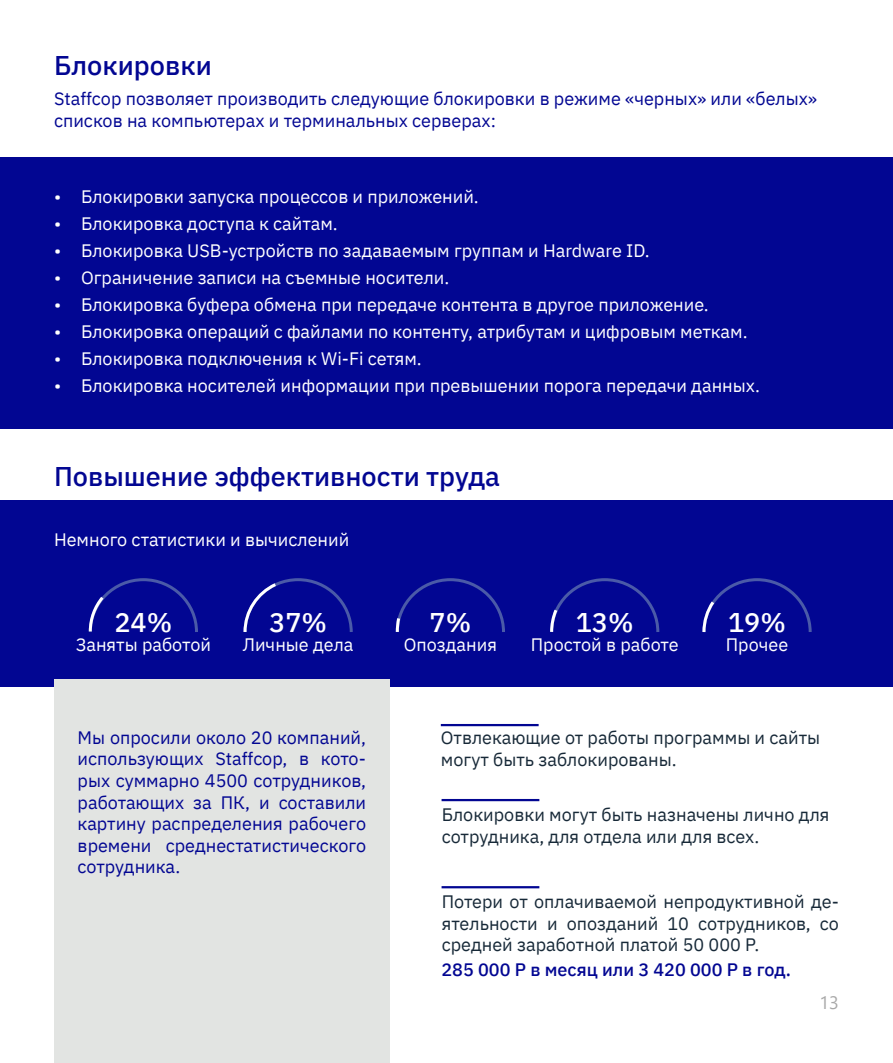
<style>
.page{position:relative;width:893px;height:1063px;background:#fff}
.page>*{position:absolute;margin:0;border:0;box-sizing:border-box;transform-origin:0 0}
.t1{font:500 27px "IBM Plex Sans";color:#020692}
.t2{font:500 27px "IBM Plex Sans";color:#fff}
.t3{font:18px "IBM Plex Sans";color:#fff}
.t4{font:18px/21.6px "IBM Plex Sans";color:#020692}
.t5{font:18px/21.6px "IBM Plex Sans";color:#172938}
.t6{font:500 18px "IBM Plex Sans";color:#020692}
.t7{font:18px "Segoe UI";color:#a8a8a8}
</style>
<div class="page">
<div style="left:0;top:157px;width:893px;height:272px;background:#020692"></div>
<div style="left:0;top:500px;width:893px;height:186px;background:#020692"></div>
<hr style="left:441px;top:724px;width:98px;height:2px;background:#020692">
<hr style="left:442px;top:799px;width:97px;height:2px;background:#020692">
<hr style="left:442px;top:886px;width:97px;height:2px;background:#020692">
<svg style="left:88px;top:578px;width:110px;height:54px"></svg>
<svg style="left:243px;top:578px;width:110px;height:54px"></svg>
<svg style="left:395px;top:578px;width:110px;height:54px"></svg>
<svg style="left:550px;top:578px;width:110px;height:54px"></svg>
<svg style="left:702px;top:578px;width:110px;height:55px"></svg>
<div style="left:54px;top:680px;width:336px;height:383px;background:#e2e4e2"></div>
<h1 class="t1" style="left:54px;top:44px;width:159px">Блокировки</h1>
<p class="t4" style="left:54px;top:86px;width:765px">Staffcop позволяет производить следующие блокировки в режиме «черных» или «белых» списков на компьютерах и терминальных серверах:</p>
<p class="t3" style="left:54px;top:183px;width:426px">• Блокировки запуска процессов и приложений.</p>
<p class="t3" style="left:54px;top:210px;width:285px">• Блокировка доступа к сайтам.</p>
<p class="t3" style="left:54px;top:237px;width:597px">• Блокировка USB-устройств по задаваемым группам и Hardware ID.</p>
<p class="t3" style="left:54px;top:264px;width:397px">• Ограничение записи на съемные носители.</p>
<p class="t3" style="left:54px;top:291px;width:656px">• Блокировка буфера обмена при передаче контента в другое приложение.</p>
<p class="t3" style="left:54px;top:318px;width:695px">• Блокировка операций с файлами по контенту, атрибутам и цифровым меткам.</p>
<p class="t3" style="left:54px;top:345px;width:369px">• Блокировка подключения к Wi-Fi сетям.</p>
<p class="t3" style="left:54px;top:372px;width:707px">• Блокировка носителей информации при превышении порога передачи данных.</p>
<h1 class="t1" style="left:54px;top:455px;width:448px">Повышение эффективности труда</h1>
<p class="t3" style="left:54px;top:526px;width:297px">Немного статистики и вычислений</p>
<h1 class="t2" style="left:114px;top:601px;width:59px">24%</h1>
<p class="t3" style="left:76px;top:631px;width:137px">Заняты работой</p>
<h1 class="t2" style="left:269px;top:601px;width:59px">37%</h1>
<p class="t3" style="left:243px;top:631px;width:112px">Личные дела</p>
<p class="t4" style="left:78px;top:725px;width:290px;text-align:justify">Мы опросили около 20 компаний, использующих Staffcop, в кото&shy;рых суммарно 4500 сотрудников, работающих за ПК, и составили картину распределения рабочего времени среднестатистического сотрудника.</p>
<h1 class="t2" style="left:429px;top:601px;width:43px">7%</h1>
<p class="t3" style="left:404px;top:631px;width:95px">Опоздания</p>
<h1 class="t2" style="left:576px;top:601px;width:59px">13%</h1>
<p class="t3" style="left:531px;top:631px;width:149px">Простой в работе</p>
<h1 class="t2" style="left:728px;top:601px;width:59px">19%</h1>
<p class="t3" style="left:726px;top:631px;width:64px">Прочее</p>
<p class="t5" style="left:441px;top:726px;width:381px">Отвлекающие от работы программы и сайты могут быть заблокированы.</p>
<p class="t5" style="left:442px;top:802px;width:389px">Блокировки могут быть назначены лично для сотрудника, для отдела или для всех.</p>
<p class="t5" style="left:442px;top:889px;width:399px;text-align:justify">Потери от оплачиваемой непродуктивной де&shy;ятельности и опозданий 10 сотрудников, со средней заработной платой 50 000 Р.</p>
<p class="t6" style="left:441px;top:955px;width:351px">285 000 Р в месяц или 3 420 000 Р в год.</p>
<p class="t7" style="left:820px;top:985px;width:21px">13</p>
</div>
